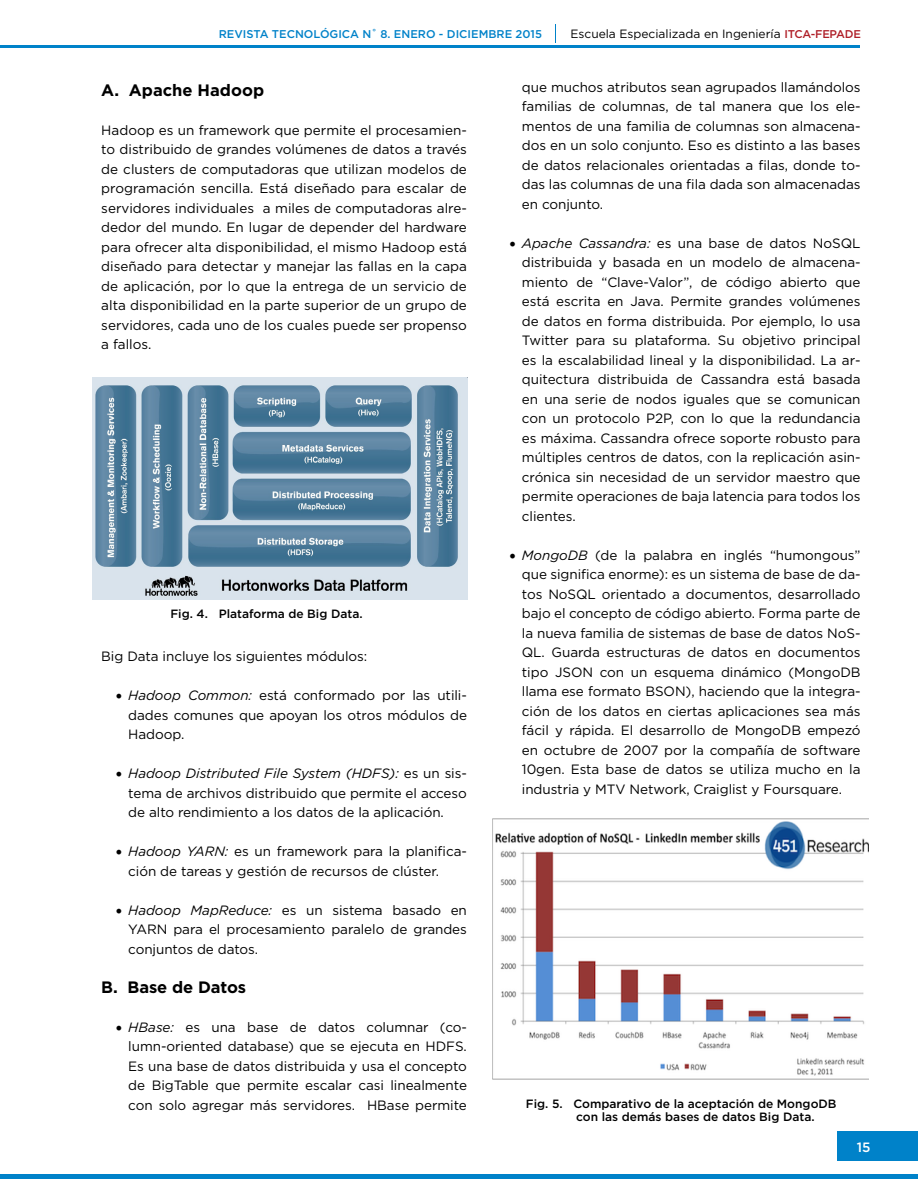
<style>
.page{position:relative;width:918px;height:1188px;background:#fff}
.page>*{position:absolute;margin:0;border:0;box-sizing:border-box;transform-origin:0 0}
.t1{font:700 16.5px "Gotham";color:#000}
.t2{font:13.5px/19.5px "Gotham";letter-spacing:-.005em;color:#000;text-align:justify}
.t3{font:500 13.5px "Gotham";color:#fff}
.t4{font:500 12px/13.5px "Gotham";color:#000}
.t5{font:12px "Gotham";color:#000}
.t6{font:500 11.25px "Gotham";color:#0082c9}
.s1{font-weight:500;font-size:11.25px;color:#af1f28}
.s2{font-family:"Minion Pro";font-size:18px}
.s3{font-style:italic}
</style>
<div class="page">
<div style="left:837px;top:1131px;width:81px;height:30px;background:#0082c9"></div>
<hr style="left:0;top:45px;width:860px;height:2px;background:#0082c9">
<hr style="left:0;top:1174px;width:918px;height:4px;background:#0082c9">
<svg style="left:555px;top:24px;width:1px;height:18px"></svg>
<img style="left:93px;top:378px;width:374px;height:222px">
<img style="left:493px;top:819px;width:376px;height:261px">
<p class="t6" style="left:219px;top:26px;width:325px">REVISTA TECNOLÓGICA N˚ 8. ENERO - DICIEMBRE 2015</p>
<p class="t5" style="left:570px;top:26px;width:292px">Escuela Especializada en Ingeniería <span class="s1">ITCA-FEPADE</span></p>
<p class="t1" style="left:101px;top:79px;width:164px">A. Apache Hadoop</p>
<p class="t2" style="left:101px;top:120px;width:367px">Hadoop es un framework que permite el procesamien&shy;to distribuido de grandes volúmenes de datos a través de clusters de computadoras que utilizan modelos de programación sencilla. Está diseñado para escalar de servidores individuales a miles de computadoras alre&shy;dedor del mundo. En lugar de depender del hardware para ofrecer alta disponibilidad, el mismo Hadoop está diseñado para detectar y manejar las fallas en la capa de aplicación, por lo que la entrega de un servicio de alta disponibilidad en la parte superior de un grupo de servidores, cada uno de los cuales puede ser propenso a fallos.</p>
<p class="t4" style="left:170px;top:606px;width:194px">Fig. 4. Plataforma de Big Data.</p>
<p class="t2" style="left:101px;top:646px;width:268px">Big Data incluye los siguientes módulos:</p>
<p class="t2" style="left:128px;top:685px;width:340px;text-indent:-13px"><span class="s2">•</span> <span class="s3">Hadoop Common:</span> está conformado por las utili&shy;dades comunes que apoyan los otros módulos de Hadoop.</p>
<p class="t2" style="left:128px;top:763px;width:340px;text-indent:-13px"><span class="s2">•</span> <span class="s3">Hadoop Distributed File System (HDFS):</span> es un sis&shy;tema de archivos distribuido que permite el acceso de alto rendimiento a los datos de la aplicación.</p>
<p class="t2" style="left:128px;top:841px;width:340px;text-indent:-13px"><span class="s2">•</span> <span class="s3">Hadoop YARN:</span> es un framework para la planifica&shy;ción de tareas y gestión de recursos de clúster.</p>
<p class="t2" style="left:128px;top:900px;width:340px;text-indent:-13px"><span class="s2">•</span> <span class="s3">Hadoop MapReduce:</span> es un sistema basado en YARN para el procesamiento paralelo de grandes conjuntos de datos.</p>
<p class="t1" style="left:101px;top:976px;width:146px">B. Base de Datos</p>
<p class="t2" style="left:128px;top:1017px;width:340px;text-indent:-13px"><span class="s2">•</span> <span class="s3">HBase:</span> es una base de datos columnar (co&shy;lumn-oriented database) que se ejecuta en HDFS.<br>Es una base de datos distribuida y usa el concepto de BigTable que permite escalar casi linealmente con solo agregar más servidores. HBase permite</p>
<p class="t2" style="left:522px;top:77px;width:340px">que muchos atributos sean agrupados llamándolos familias de columnas, de tal manera que los ele&shy;mentos de una familia de columnas son almacena&shy;dos en un solo conjunto. Eso es distinto a las bases de datos relacionales orientadas a filas, donde to&shy;das las columnas de una fila dada son almacenadas en conjunto.</p>
<p class="t2" style="left:522px;top:233px;width:340px;text-indent:-13px"><span class="s2">•</span> <span class="s3">Apache Cassandra:</span> es una base de datos NoSQL distribuida y basada en un modelo de almacena&shy;miento de “Clave-Valor”, de código abierto que está escrita en Java. Permite grandes volúmenes de datos en forma distribuida. Por ejemplo, lo usa Twitter para su plataforma. Su objetivo principal es la escalabilidad lineal y la disponibilidad. La ar&shy;quitectura distribuida de Cassandra está basada en una serie de nodos iguales que se comunican con un protocolo P2P, con lo que la redundancia es máxima. Cassandra ofrece soporte robusto para múltiples centros de datos, con la replicación asin&shy;crónica sin necesidad de un servidor maestro que permite operaciones de baja latencia para todos los clientes.</p>
<p class="t2" style="left:522px;top:545px;width:340px;text-indent:-13px"><span class="s2">•</span> <span class="s3">MongoDB</span> (de la palabra en inglés “humongous” que significa enorme): es un sistema de base de da&shy;tos NoSQL orientado a documentos, desarrollado bajo el concepto de código abierto. Forma parte de la nueva familia de sistemas de base de datos NoS-QL. Guarda estructuras de datos en documentos tipo JSON con un esquema dinámico (MongoDB llama ese formato BSON), haciendo que la integra&shy;ción de los datos en ciertas aplicaciones sea más fácil y rápida. El desarrollo de MongoDB empezó en octubre de 2007 por la compañía de software 10gen. Esta base de datos se utiliza mucho en la industria y MTV Network, Craiglist y Foursquare.</p>
<p class="t4" style="left:576px;top:1097px;width:262px;text-indent:-50px">Fig. 5. Comparativo de la aceptación de MongoDB con las demás bases de datos Big Data.</p>
<p class="t3" style="left:857px;top:1139px;width:15px">15</p>
</div>
